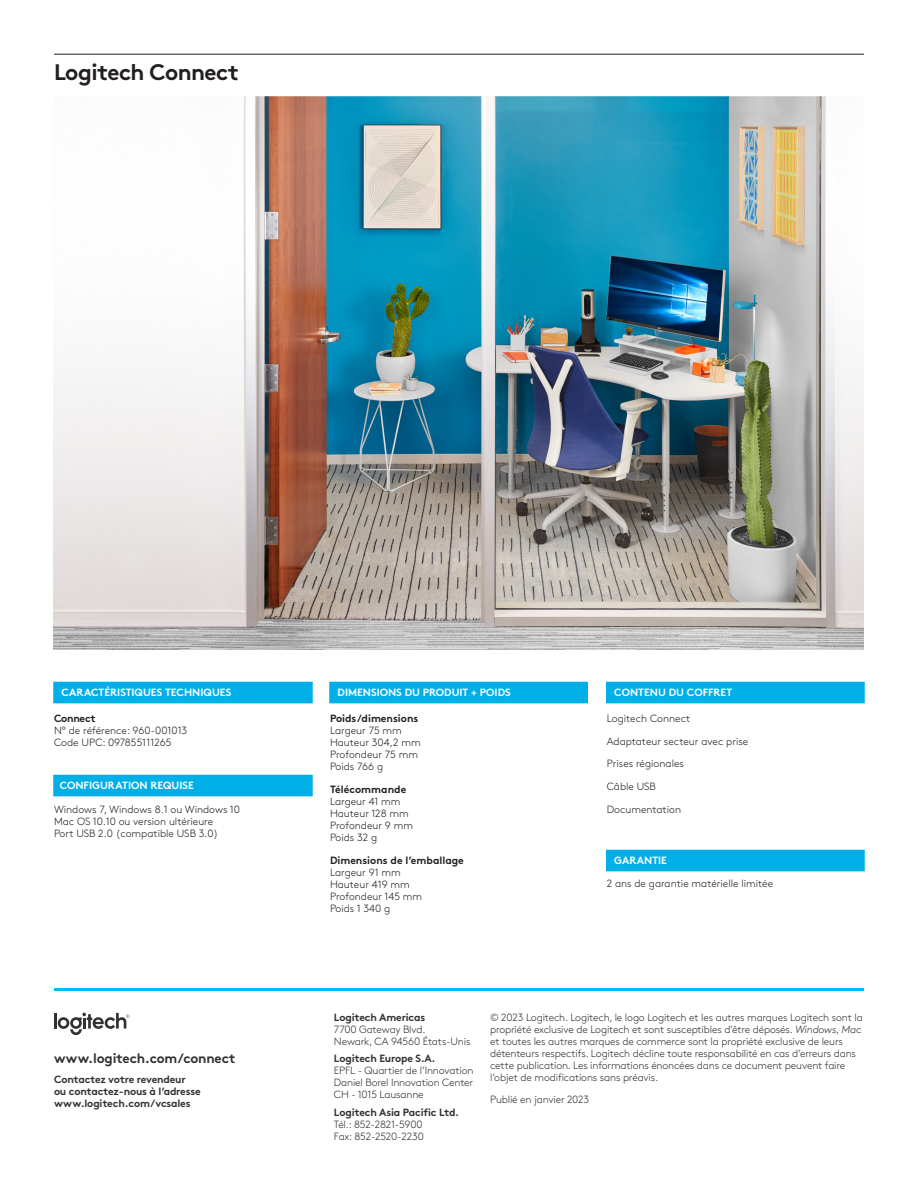
<style>
.page{position:relative;width:918px;height:1188px;background:#fff}
.page>*{position:absolute;margin:0;border:0;box-sizing:border-box;transform-origin:0 0}
.Headers{font:700 22.5px "Brown Pro";letter-spacing:-.025em;color:#231f20}
.t1{font:700 13.5px "Brown Pro";letter-spacing:-.015em;color:#2f3132}
.t2{font:300 10.5px/12px "Brown Pro";letter-spacing:-.015em;color:#2f3132}
.Chart-Body{font:300 10.5px/12px "Brown Pro";color:#231f20}
.t3{font:700 10.5px/12px "Brown Pro";letter-spacing:-.015em;color:#2f3132}
.Text_in_Box{font:700 10.5px "Brown Pro";color:#fff}
.Chart-Body-2{font:700 10.5px "Brown Pro";color:#fff}
.s1{font-weight:700}
.s2{font-style:italic}
</style>
<div class="page">
<hr style="left:54px;top:54px;width:810px;height:1px;background:#231f20">
<div style="left:53px;top:682px;width:260px;height:21px;background:#00afe7"></div>
<div style="left:53px;top:775px;width:260px;height:21px;background:#00afe7"></div>
<div style="left:329px;top:682px;width:259px;height:21px;background:#00afe7"></div>
<div style="left:606px;top:682px;width:259px;height:21px;background:#00afe7"></div>
<div style="left:606px;top:850px;width:259px;height:21px;background:#00afe7"></div>
<img style="left:53px;top:97px;width:810px;height:552px">
<hr style="left:54px;top:988px;width:810px;height:3px;background:#00b8fc">
<hr style="left:54px;top:1013px;width:3px;height:16px;background:#2f3132">
<svg style="left:58px;top:1013px;width:71px;height:22px"></svg>
<p class="Headers" style="left:54px;top:54px;width:186px">Logitech Connect</p>
<p class="Text_in_Box" style="left:62px;top:684px;width:171px">CARACTÉRISTIQUES TECHNIQUES</p>
<p class="Chart-Body" style="left:54px;top:711px;width:135px"><span class="s1">Connect<br></span>N° de référence: 960-001013<br>Code UPC: 097855111265</p>
<p class="Chart-Body-2" style="left:60px;top:777px;width:136px">CONFIGURATION REQUISE</p>
<p class="Chart-Body" style="left:54px;top:803px;width:188px">Windows 7, Windows 8.1 ou Windows 10<br>Mac OS 10.10 ou version ultérieure<br>Port USB 2.0 (compatible USB 3.0)</p>
<p class="t1" style="left:54px;top:1047px;width:183px">www.logitech.com/connect</p>
<p class="t3" style="left:54px;top:1072px;width:148px">Contactez votre revendeur ou contactez-nous à l’adresse www.logitech.com/vcsales</p>
<p class="Text_in_Box" style="left:338px;top:684px;width:175px">DIMENSIONS DU PRODUIT + POIDS</p>
<p class="Chart-Body" style="left:330px;top:712px;width:92px"><span class="s1">Poids/dimensions<br></span>Largeur 75 mm<br>Hauteur 304,2 mm<br>Profondeur 75 mm<br>Poids 766 g</p>
<p class="Chart-Body" style="left:330px;top:783px;width:85px"><span class="s1">Télécommande<br></span>Largeur 41 mm<br>Hauteur 128 mm<br>Profondeur 9 mm<br>Poids 32 g</p>
<p class="Chart-Body" style="left:330px;top:853px;width:135px"><span class="s1">Dimensions de l’emballage<br></span>Largeur 91 mm<br>Hauteur 419 mm<br>Profondeur 145 mm<br>Poids 1 340 g</p>
<p class="Text_in_Box" style="left:614px;top:684px;width:120px">CONTENU DU COFFRET</p>
<p class="Chart-Body" style="left:607px;top:711px;width:85px">Logitech Connect</p>
<p class="Chart-Body" style="left:607px;top:734px;width:143px">Adaptateur secteur avec prise</p>
<p class="Chart-Body" style="left:607px;top:757px;width:79px">Prises régionales</p>
<p class="Chart-Body" style="left:607px;top:780px;width:51px">Câble USB</p>
<p class="Chart-Body" style="left:607px;top:803px;width:76px">Documentation</p>
<p class="Text_in_Box" style="left:614px;top:852px;width:54px">GARANTIE</p>
<p class="Chart-Body" style="left:607px;top:877px;width:168px">2 ans de garantie matérielle limitée</p>
<p class="t3" style="left:334px;top:1010px;width:93px">Logitech Americas</p>
<p class="t2" style="left:334px;top:1022px;width:93px">7700 Gateway Blvd.</p>
<p class="t2" style="left:334px;top:1034px;width:138px">Newark, CA 94560 États-Unis</p>
<p class="t3" style="left:334px;top:1051px;width:103px">Logitech Europe S.A.</p>
<p class="t2" style="left:334px;top:1064px;width:141px">EPFL - Quartier de l’Innovation</p>
<p class="t2" style="left:334px;top:1076px;width:141px">Daniel Borel Innovation Center</p>
<p class="t2" style="left:334px;top:1088px;width:91px">CH - 1015 Lausanne</p>
<p class="t3" style="left:334px;top:1105px;width:127px">Logitech Asia Pacific Ltd.</p>
<p class="t2" style="left:334px;top:1117px;width:90px">Tél.: 852-2821-5900</p>
<p class="t2" style="left:334px;top:1129px;width:91px">Fax: 852-2520-2230</p>
<p class="t2" style="left:490px;top:1010px;width:374px">© 2023 Logitech. Logitech, le logo Logitech et les autres marques Logitech sont la propriété exclusive de Logitech et sont susceptibles d’être déposés. <span class="s2">Windows</span>, <span class="s2">Mac </span>et toutes les autres marques de commerce sont la propriété exclusive de leurs détenteurs respectifs. Logitech décline toute responsabilité en cas d’erreurs dans cette publication. Les informations énoncées dans ce document peuvent faire l’objet de modifications sans préavis.</p>
<p class="t2" style="left:490px;top:1093px;width:101px">Publié en janvier 2023</p>
</div>
